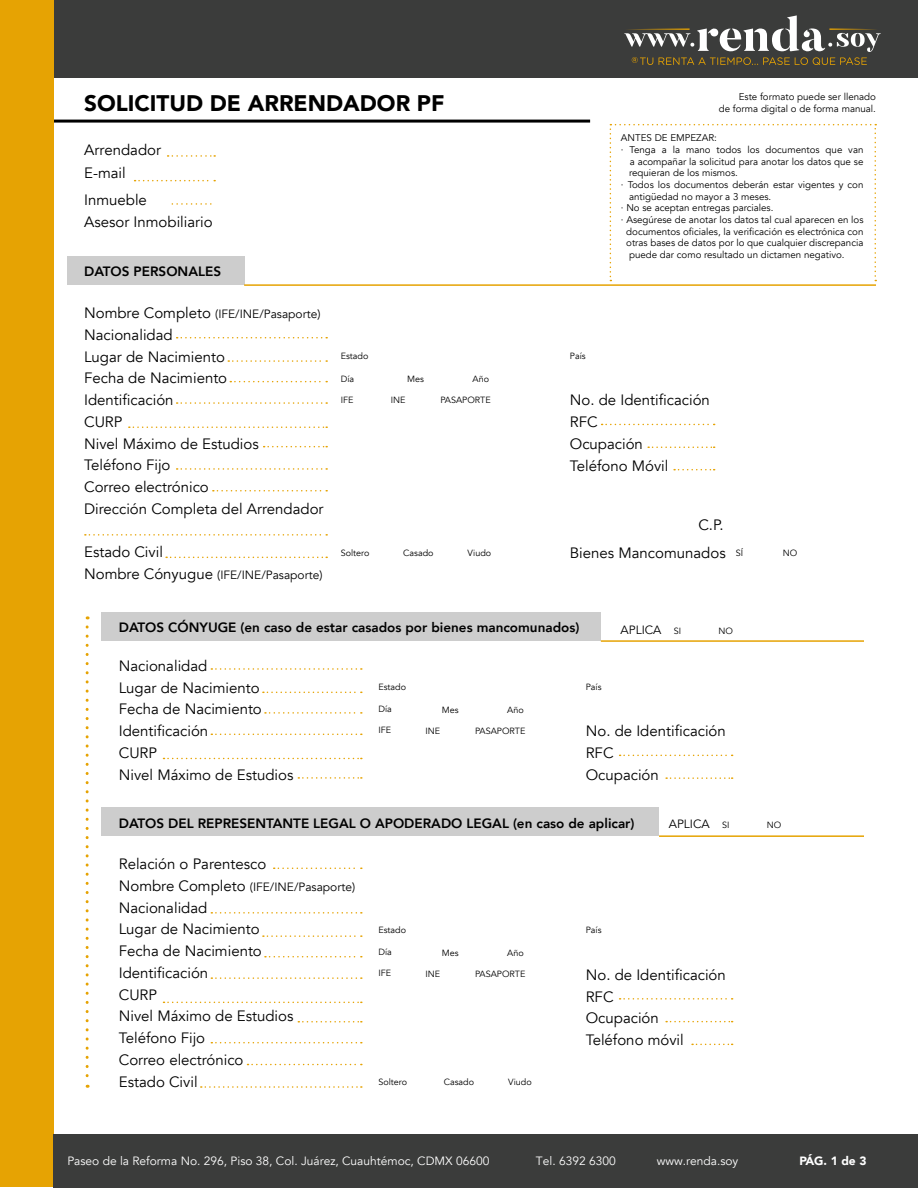
<style>
.page{position:relative;width:918px;height:1188px;background:#fff}
.page>*{position:absolute;margin:0;border:0;box-sizing:border-box;transform-origin:0 0}
.t1{font:900 22.5px "Avenir";color:#000}
.t2{font:15px/21.8px "Avenir";color:#000}
.t3{font:800 13.5px "Avenir";color:#000}
.t4{font:12px "Avenir";color:#000}
.t5{font:12px "Avenir";color:#fff}
.t6{font:900 12px "Avenir";color:#fff}
.t7{font:9.75px/11.7px "Avenir";color:#000;text-align:right}
.t8{font:9px "Avenir";color:#000}
.s1{font-size:15px}
.s2{font-size:9px}
</style>
<div class="page">
<div style="left:1px;top:1px;width:53px;height:1186px;background:#e6a303"></div>
<div style="left:53px;top:1134px;width:865px;height:54px;background:#3b3c3b"></div>
<svg style="left:86px;top:627px;width:3px;height:461px"></svg>
<div style="left:67px;top:256px;width:177px;height:29px;background:#cdcdcd"></div>
<div style="left:102px;top:612px;width:499px;height:29px;background:#cdcdcd"></div>
<div style="left:102px;top:807px;width:557px;height:29px;background:#cdcdcd"></div>
<hr style="left:244px;top:284px;width:632px;height:2px;background:#e6a303">
<hr style="left:601px;top:640px;width:263px;height:2px;background:#e6a303">
<hr style="left:659px;top:835px;width:205px;height:2px;background:#e6a303">
<svg style="left:177px;top:337px;width:150px;height:1px"></svg>
<svg style="left:211px;top:668px;width:151px;height:2px"></svg>
<svg style="left:211px;top:912px;width:151px;height:2px"></svg>
<svg style="left:274px;top:868px;width:88px;height:1px"></svg>
<svg style="left:135px;top:180px;width:80px;height:1px"></svg>
<svg style="left:177px;top:402px;width:150px;height:2px"></svg>
<svg style="left:211px;top:734px;width:151px;height:1px"></svg>
<svg style="left:211px;top:977px;width:151px;height:2px"></svg>
<svg style="left:129px;top:426px;width:198px;height:2px"></svg>
<svg style="left:164px;top:758px;width:198px;height:1px"></svg>
<svg style="left:164px;top:1002px;width:198px;height:1px"></svg>
<svg style="left:264px;top:446px;width:63px;height:1px"></svg>
<svg style="left:298px;top:777px;width:64px;height:2px"></svg>
<svg style="left:298px;top:1021px;width:64px;height:2px"></svg>
<svg style="left:213px;top:490px;width:114px;height:2px"></svg>
<svg style="left:248px;top:1064px;width:114px;height:1px"></svg>
<svg style="left:166px;top:557px;width:161px;height:1px"></svg>
<svg style="left:201px;top:1086px;width:161px;height:2px"></svg>
<svg style="left:85px;top:534px;width:242px;height:2px"></svg>
<svg style="left:177px;top:468px;width:150px;height:2px"></svg>
<svg style="left:211px;top:1042px;width:151px;height:1px"></svg>
<svg style="left:230px;top:381px;width:97px;height:1px"></svg>
<svg style="left:265px;top:712px;width:97px;height:2px"></svg>
<svg style="left:265px;top:956px;width:97px;height:1px"></svg>
<svg style="left:228px;top:360px;width:99px;height:2px"></svg>
<svg style="left:263px;top:692px;width:99px;height:1px"></svg>
<svg style="left:263px;top:935px;width:99px;height:2px"></svg>
<svg style="left:648px;top:447px;width:67px;height:1px"></svg>
<svg style="left:666px;top:777px;width:67px;height:2px"></svg>
<svg style="left:666px;top:1021px;width:67px;height:1px"></svg>
<svg style="left:692px;top:1044px;width:41px;height:1px"></svg>
<svg style="left:674px;top:469px;width:41px;height:1px"></svg>
<svg style="left:602px;top:424px;width:113px;height:1px"></svg>
<svg style="left:620px;top:755px;width:113px;height:1px"></svg>
<svg style="left:620px;top:998px;width:113px;height:2px"></svg>
<div style="left:54px;top:0;width:864px;height:78px;background:#3b3c3b"></div>
<hr style="left:54px;top:120px;width:536px;height:3px;background:#000">
<svg style="left:610px;top:124px;width:266px;height:157px"></svg>
<svg style="left:624px;top:15px;width:257px;height:50px"></svg>
<svg style="left:168px;top:155px;width:47px;height:2px"></svg>
<svg style="left:172px;top:203px;width:40px;height:2px"></svg>
<h1 class="t1" style="left:84px;top:84px;width:362px">SOLICITUD DE ARRENDADOR PF</h1>
<p class="t7" style="left:719px;top:91px;width:159px">Este formato puede ser llenado<br>de forma digital o de forma manual.</p>
<p class="t7" style="left:621px;top:132px;width:97px">ANTES DE EMPEZAR:</p>
<p class="t7" style="left:621px;top:144px;width:244px">· Tenga a la mano todos los documentos que van</p>
<p class="t7" style="left:630px;top:156px;width:235px">a acompañar la solicitud para anotar los datos que se</p>
<p class="t7" style="left:629px;top:167px;width:110px">requieran de los mismos.</p>
<p class="t7" style="left:621px;top:179px;width:244px">· Todos los documentos deberán estar vigentes y con</p>
<p class="t7" style="left:629px;top:191px;width:144px">antigüedad no mayor a 3 meses.</p>
<p class="t7" style="left:621px;top:202px;width:154px">· No se aceptan entregas parciales.</p>
<p class="t7" style="left:621px;top:214px;width:244px">· Asegúrese de anotar los datos tal cual aparecen en los</p>
<p class="t7" style="left:626px;top:226px;width:239px">documentos oficiales, la verificación es electrónica con</p>
<p class="t7" style="left:626px;top:237px;width:239px">otras bases de datos por lo que cualquier discrepancia</p>
<p class="t7" style="left:629px;top:249px;width:217px">puede dar como resultado un dictamen negativo.</p>
<p class="t2" style="left:84px;top:139px;width:78px;line-height:22.5px">Arrendador<br>E-mail</p>
<p class="t2" style="left:84px;top:189px;width:130px;line-height:22.5px">Inmueble<br>Asesor Inmobiliario</p>
<p class="t3" style="left:84px;top:261px;width:138px">DATOS PERSONALES</p>
<p class="t4" style="left:84px;top:307px;width:238px"><span class="s1">Nombre Completo</span> (IFE/INE/Pasaporte)</p>
<p class="t2" style="left:84px;top:324px;width:241px">Nacionalidad<br>Lugar de Nacimiento<br>Fecha de Nacimiento<br>Identificación<br>CURP<br>Nivel Máximo de Estudios<br>Teléfono Fijo<br>Correo electrónico<br>Dirección Completa del Arrendador</p>
<p class="t2" style="left:84px;top:542px;width:80px">Estado Civil</p>
<p class="t4" style="left:84px;top:568px;width:240px"><span class="s1">Nombre Cónyugue</span> (IFE/INE/Pasaporte)</p>
<p class="t8" style="left:341px;top:351px;width:29px">Estado</p>
<p class="t8" style="left:570px;top:351px;width:17px">País</p>
<p class="t8" style="left:341px;top:373px;width:15px">Día</p>
<p class="t8" style="left:407px;top:373px;width:18px">Mes</p>
<p class="t8" style="left:473px;top:373px;width:18px">Año</p>
<p class="t8" style="left:341px;top:394px;width:14px">IFE</p>
<p class="t8" style="left:391px;top:394px;width:16px">INE</p>
<p class="t8" style="left:440px;top:394px;width:52px">PASAPORTE</p>
<p class="t2" style="left:570px;top:390px;width:142px">No. de Identificación<br>RFC<br>Ocupación<br>Teléfono Móvil</p>
<p class="t8" style="left:341px;top:548px;width:30px">Soltero</p>
<p class="t8" style="left:403px;top:548px;width:32px">Casado</p>
<p class="t2" style="left:698px;top:515px;width:27px">C.P.</p>
<p class="t2" style="left:570px;top:542px;width:157px">Bienes Mancomunados</p>
<p class="t8" style="left:468px;top:548px;width:25px">Viudo</p>
<p class="t8" style="left:736px;top:548px;width:9px">SÍ</p>
<p class="t3" style="left:119px;top:617px;width:462px">DATOS CÓNYUGE (en caso de estar casados por bienes mancomunados)</p>
<p class="t4" style="left:621px;top:623px;width:62px">APLICA <span class="s2">SI</span></p>
<p class="t8" style="left:719px;top:625px;width:16px">NO</p>
<p class="t2" style="left:119px;top:655px;width:176px">Nacionalidad<br>Lugar de Nacimiento<br>Fecha de Nacimiento<br>Identificación<br>CURP<br>Nivel Máximo de Estudios</p>
<p class="t8" style="left:378px;top:681px;width:29px">Estado</p>
<p class="t8" style="left:586px;top:681px;width:17px">País</p>
<p class="t8" style="left:378px;top:704px;width:15px">Día</p>
<p class="t8" style="left:442px;top:704px;width:18px">Mes</p>
<p class="t8" style="left:507px;top:704px;width:18px">Año</p>
<p class="t8" style="left:378px;top:724px;width:14px">IFE</p>
<p class="t8" style="left:425px;top:725px;width:16px">INE</p>
<p class="t8" style="left:475px;top:725px;width:52px">PASAPORTE</p>
<p class="t2" style="left:586px;top:721px;width:142px">No. de Identificación<br>RFC<br>Ocupación</p>
<p class="t8" style="left:783px;top:548px;width:16px">NO</p>
<p class="t3" style="left:119px;top:813px;width:517px">DATOS DEL REPRESENTANTE LEGAL O APODERADO LEGAL (en caso de aplicar)</p>
<p class="t4" style="left:669px;top:817px;width:62px">APLICA <span class="s2">SI</span></p>
<p class="t8" style="left:767px;top:819px;width:16px">NO</p>
<p class="t2" style="left:119px;top:853px;width:149px">Relación o Parentesco</p>
<p class="t4" style="left:119px;top:880px;width:238px"><span class="s1">Nombre Completo</span> (IFE/INE/Pasaporte)</p>
<p class="t2" style="left:119px;top:897px;width:176px">Nacionalidad<br>Lugar de Nacimiento<br>Fecha de Nacimiento<br>Identificación<br>CURP<br>Nivel Máximo de Estudios<br>Teléfono Fijo<br>Correo electrónico<br>Estado Civil</p>
<p class="t8" style="left:378px;top:925px;width:29px">Estado</p>
<p class="t8" style="left:378px;top:947px;width:15px">Día</p>
<p class="t8" style="left:378px;top:967px;width:14px">IFE</p>
<p class="t8" style="left:442px;top:948px;width:18px">Mes</p>
<p class="t8" style="left:425px;top:969px;width:16px">INE</p>
<p class="t8" style="left:507px;top:948px;width:18px">Año</p>
<p class="t8" style="left:475px;top:969px;width:52px">PASAPORTE</p>
<p class="t8" style="left:378px;top:1076px;width:30px">Soltero</p>
<p class="t8" style="left:444px;top:1076px;width:32px">Casado</p>
<p class="t8" style="left:508px;top:1076px;width:25px">Viudo</p>
<p class="t8" style="left:586px;top:925px;width:17px">País</p>
<p class="t2" style="left:586px;top:964px;width:142px">No. de Identificación<br>RFC<br>Ocupación<br>Teléfono móvil</p>
<p class="t5" style="left:67px;top:1154px;width:424px">Paseo de la Reforma No. 296, Piso 38, Col. Juárez, Cuauhtémoc, CDMX 06600</p>
<p class="t5" style="left:536px;top:1154px;width:81px">Tel. 6392 6300</p>
<p class="t5" style="left:657px;top:1154px;width:83px">www.renda.soy</p>
<p class="t6" style="left:799px;top:1151px;width:69px">PÁG. 1 de 3</p>
</div>
